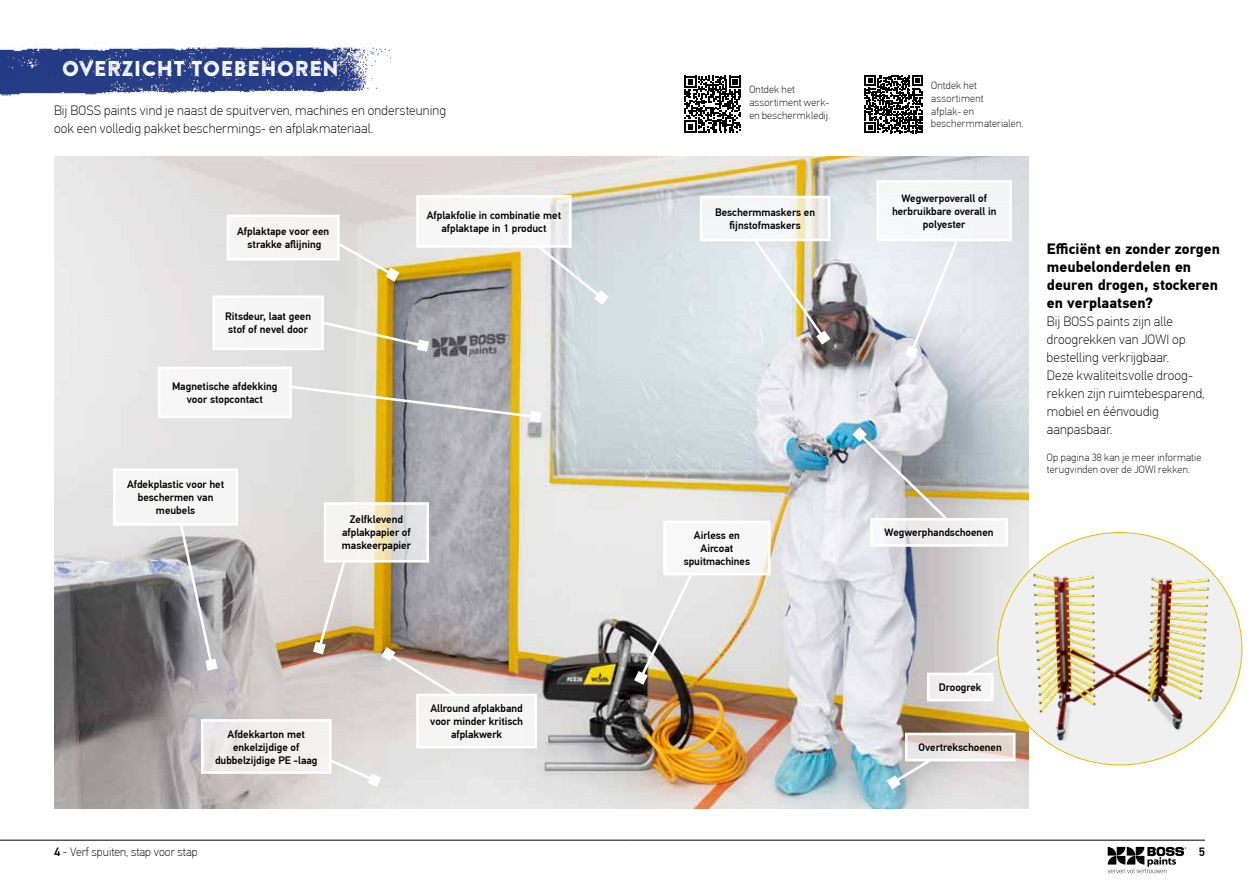
<style>
.page{position:relative;width:1259px;height:893px;background:#fff}
.page>*{position:absolute;margin:0;border:0;box-sizing:border-box;transform-origin:0 0}
.t1{font:21.45px "Brandon Printed Two";color:#fff}
.t2{font:700 15px/18px "PF Din Text Pro";color:#000}
.t3{font:100 13.5px/18px "PF Din Text Pro";letter-spacing:.01em;color:#000}
.t4{font:100 12px "PF Din Text Pro";color:#000}
.t5{font:500 12px "PF Din Text Pro";color:#000}
.t6{font:500 10.8px/13px "PF Din Text Pro";color:#000;text-align:center}
.t7{font:100 10.5px/12.6px "PF Din Text Pro";letter-spacing:.02em;color:#000}
.s1{font-weight:500}
</style>
<div class="page">
<img style="left:54px;top:156px;width:974px;height:652px">
<hr style="left:0;top:840px;width:630px;height:1px;background:#000">
<hr style="left:630px;top:840px;width:575px;height:1px;background:#000">
<svg style="left:1107px;top:847px;width:79px;height:26px"></svg>
<svg style="left:684px;top:76px;width:57px;height:57px"></svg>
<svg style="left:864px;top:75px;width:58px;height:58px"></svg>
<img style="left:0;top:42px;width:392px;height:54px">
<svg style="left:704px;top:200px;width:122px;height:37px;fill:#f4f6f7"></svg>
<div style="left:700px;top:196px;width:130px;height:45px;border:3px solid #fff"></div>
<img style="left:751px;top:236px;width:79px;height:109px">
<div style="left:878px;top:181px;width:132px;height:59px;background:#f5f6f8"></div>
<svg style="left:905px;top:240px;width:55px;height:119px;background:#e4e7ec"></svg>
<div style="left:871px;top:519px;width:135px;height:26px;background:#f1f0f1"></div>
<div style="left:870px;top:518px;width:138px;height:29px;border:3px solid #fff"></div>
<svg style="left:852px;top:427px;width:98px;height:95px;background:#c0c2c4"></svg>
<svg style="left:962px;top:643px;width:39px;height:35px"></svg>
<svg style="left:909px;top:737px;width:102px;height:20px;background:#e5d9d4"></svg>
<div style="left:905px;top:733px;width:110px;height:28px;border:3px solid #fff"></div>
<div style="left:928px;top:674px;width:64px;height:26px;background:#f2f0f1"></div>
<div style="left:927px;top:673px;width:66px;height:28px;border:3px solid #fff"></div>
<svg style="left:886px;top:756px;width:49px;height:33px;background:#c5cfd3"></svg>
<div style="left:664px;top:522px;width:105px;height:52px;background:#f8f8f8"></div>
<img style="left:634px;top:571px;width:60px;height:114px">
<div style="left:997px;top:533px;width:245px;height:232px;background:#f0f0f0;border-radius:50%"></div>
<img style="left:1018px;top:533px;width:203px;height:232px">
<div style="left:214px;top:297px;width:108px;height:52px;background:#f5f5f5"></div>
<div style="left:212px;top:295px;width:112px;height:55px;border:3px solid #fff"></div>
<svg style="left:320px;top:320px;width:109px;height:32px;background:#ccc6b1"></svg>
<div style="left:159px;top:368px;width:131px;height:49px;background:#f6f6f6"></div>
<svg style="left:289px;top:384px;width:252px;height:38px;background:#c8c4b6"></svg>
<div style="left:228px;top:216px;width:110px;height:43px;background:#f5f4f3"></div>
<div style="left:227px;top:215px;width:113px;height:46px;border:3px solid #fff"></div>
<svg style="left:335px;top:240px;width:64px;height:42px;background:#e2ded1"></svg>
<div style="left:417px;top:196px;width:153px;height:50px;background:linear-gradient(to right,#f9f9f8,#f2f2f2)"></div>
<div style="left:416px;top:195px;width:155px;height:53px;border:3px solid #fff"></div>
<svg style="left:535px;top:243px;width:73px;height:62px;background:#d7dcde"></svg>
<svg style="left:328px;top:506px;width:97px;height:52px"></svg>
<div style="left:324px;top:502px;width:105px;height:60px;border:3px solid #fff"></div>
<svg style="left:313px;top:560px;width:34px;height:94px;background:#d0c4b4"></svg>
<div style="left:114px;top:470px;width:123px;height:54px;background:#f5f5f5"></div>
<div style="left:113px;top:468px;width:125px;height:58px;border:3px solid #fff"></div>
<svg style="left:178px;top:522px;width:39px;height:149px;background:#acabaf"></svg>
<div style="left:202px;top:720px;width:128px;height:52px;background:#f0eeee"></div>
<div style="left:201px;top:719px;width:130px;height:55px;border:3px solid #fff"></div>
<div style="left:417px;top:695px;width:119px;height:52px;background:#f5f5f4"></div>
<div style="left:416px;top:694px;width:121px;height:54px;border:3px solid #fff"></div>
<svg style="left:327px;top:757px;width:54px;height:30px"></svg>
<svg style="left:381px;top:647px;width:78px;height:51px;background:#c6bab3"></svg>
<h1 class="t1" style="left:62px;top:55px;width:279px">OVERZICHT TOEBEHOREN</h1>
<p class="t7" style="left:749px;top:84px;width:81px">Ontdek het assortiment werk-</p>
<p class="t3" style="left:54px;top:102px;width:394px">Bij BOSS paints vind je naast de spuitverven, machines en ondersteuning</p>
<p class="t7" style="left:749px;top:109px;width:82px">en beschermkledij.</p>
<p class="t3" style="left:54px;top:120px;width:321px">ook een volledig pakket beschermings- en afplakmateriaal.</p>
<p class="t6" style="left:237px;top:225px;width:94px">Afplaktape voor een strakke aflijning</p>
<p class="t6" style="left:225px;top:310px;width:87px;text-align:left">Ritsdeur, laat geen stof of nevel door</p>
<p class="t6" style="left:172px;top:380px;width:107px">Magnetische afdekking voor stopcontact</p>
<p class="t6" style="left:427px;top:209px;width:136px">Afplakfolie in combinatie met afplaktape in 1 product</p>
<p class="t6" style="left:127px;top:478px;width:99px">Afdekplastic voor het beschermen van meubels</p>
<p class="t6" style="left:342px;top:513px;width:71px">Zelfklevend afplakpapier of maskeerpapier</p>
<p class="t6" style="left:215px;top:727px;width:104px">Afdekkarton met enkelzijdige of dubbelzijdige PE -laag</p>
<p class="t6" style="left:430px;top:702px;width:94px">Allround afplakband voor minder kritisch afplakwerk</p>
<p class="t6" style="left:715px;top:206px;width:102px">Beschermmaskers en fijnstofmaskers</p>
<p class="t6" style="left:683px;top:529px;width:68px">Airless en<br>Aircoat spuitmachines</p>
<p class="t7" style="left:931px;top:80px;width:94px">Ontdek het assortiment<br>afplak- en beschermmaterialen.</p>
<p class="t6" style="left:892px;top:192px;width:106px">Wegwerpoverall of herbruikbare overall in polyester</p>
<p class="t6" style="left:884px;top:526px;width:110px">Wegwerphandschoenen</p>
<h2 class="t2" style="left:1047px;top:240px;width:175px">Efficiënt en zonder zorgen meubelonderdelen en deuren drogen, stockeren en verplaatsen?</h2>
<p class="t3" style="left:1047px;top:313px;width:159px">Bij BOSS paints zijn alle droogrekken van JOWI op bestelling verkrijgbaar.<br>Deze kwaliteitsvolle droog&shy;rekken zijn ruimtebesparend, mobiel en éénvoudig aanpasbaar.</p>
<p class="t7" style="left:1047px;top:451px;width:156px">Op pagina 38 kan je meer informatie terugvinden over de JOWI rekken.</p>
<p class="t6" style="left:939px;top:681px;width:44px">Droogrek</p>
<p class="t6" style="left:918px;top:741px;width:85px">Overtrekschoenen</p>
<p class="t4" style="left:54px;top:845px;width:145px"><span class="s1">4</span> - Verf spuiten, stap voor stap</p>
<p class="t5" style="left:1198px;top:844px;width:8px">5</p>
</div>
